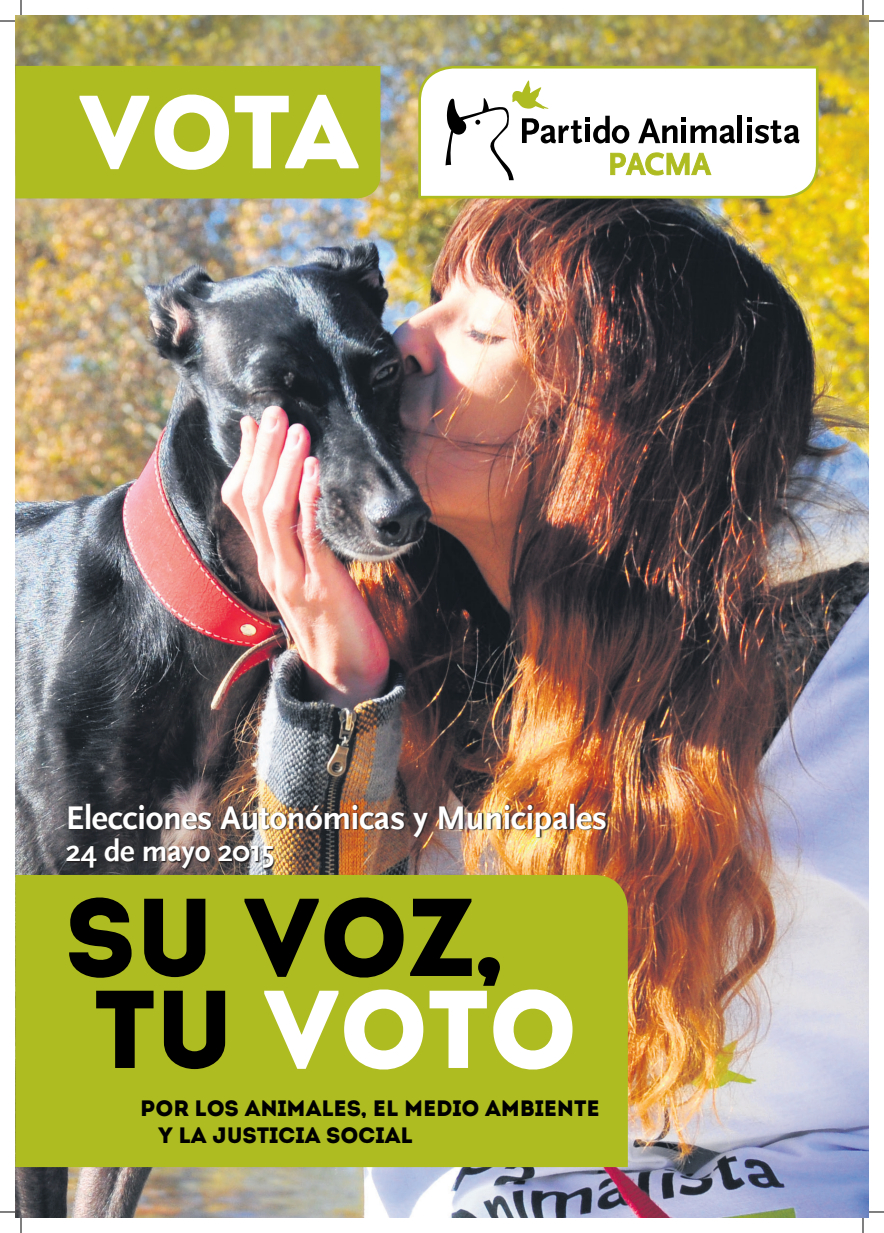
<style>
.page{position:relative;width:884px;height:1233px;background:#fff}
.page>*{position:absolute;margin:0;border:0;box-sizing:border-box;transform-origin:0 0}
.t1{font:700 34.4px "Scala Sans";letter-spacing:-.01em;color:#fff}
.t2{font:700 30.9px "Scala Sans";letter-spacing:-.01em;color:#fff}
.t3{font:22.3px/26.7px "Intro";letter-spacing:-.01em;color:#000}
</style>
<div class="page">
<img style="left:15px;top:15px;width:854px;height:1202px">
<div style="left:15px;top:875px;width:613px;height:292px;background:#aebc21"></div>
<div style="left:15px;top:66px;width:365px;height:132px;background:#aebc21"></div>
<svg style="left:79px;top:82px;width:280px;height:100px"></svg>
<svg style="left:417px;top:65px;width:403px;height:135px"></svg>
<div style="left:737px;top:116px;width:5px;height:27px;background:#000"></div>
<svg style="left:748px;top:117px;width:51px;height:26px"></svg>
<svg style="left:445px;top:80px;width:290px;height:100px"></svg>
<svg style="left:69px;top:889px;width:156px;height:180px;background:#666e13"></svg>
<svg style="left:244px;top:884px;width:328px;height:199px"></svg>
<img style="left:66px;top:803px;width:542px;height:68px">
<svg style="left:0;top:1211px;width:15px;height:1px"></svg>
<svg style="left:869px;top:1211px;width:15px;height:1px"></svg>
<svg style="left:0;top:0;width:22px;height:22px"></svg>
<svg style="left:20px;top:1218px;width:2px;height:15px"></svg>
<svg style="left:862px;top:0;width:22px;height:22px"></svg>
<svg style="left:862px;top:1218px;width:2px;height:15px"></svg>
<p class="t1" style="left:66px;top:799px;width:543px">Elecciones Autonómicas y Municipales</p>
<p class="t2" style="left:66px;top:834px;width:210px">24 de mayo 2015</p>
<p class="t3" style="left:158px;top:1095px;width:443px;text-indent:-18px">POR LOS ANIMALES, EL MEDIO AMBIENTE<br>Y LA JUSTICIA SOCIAL</p>
</div>
